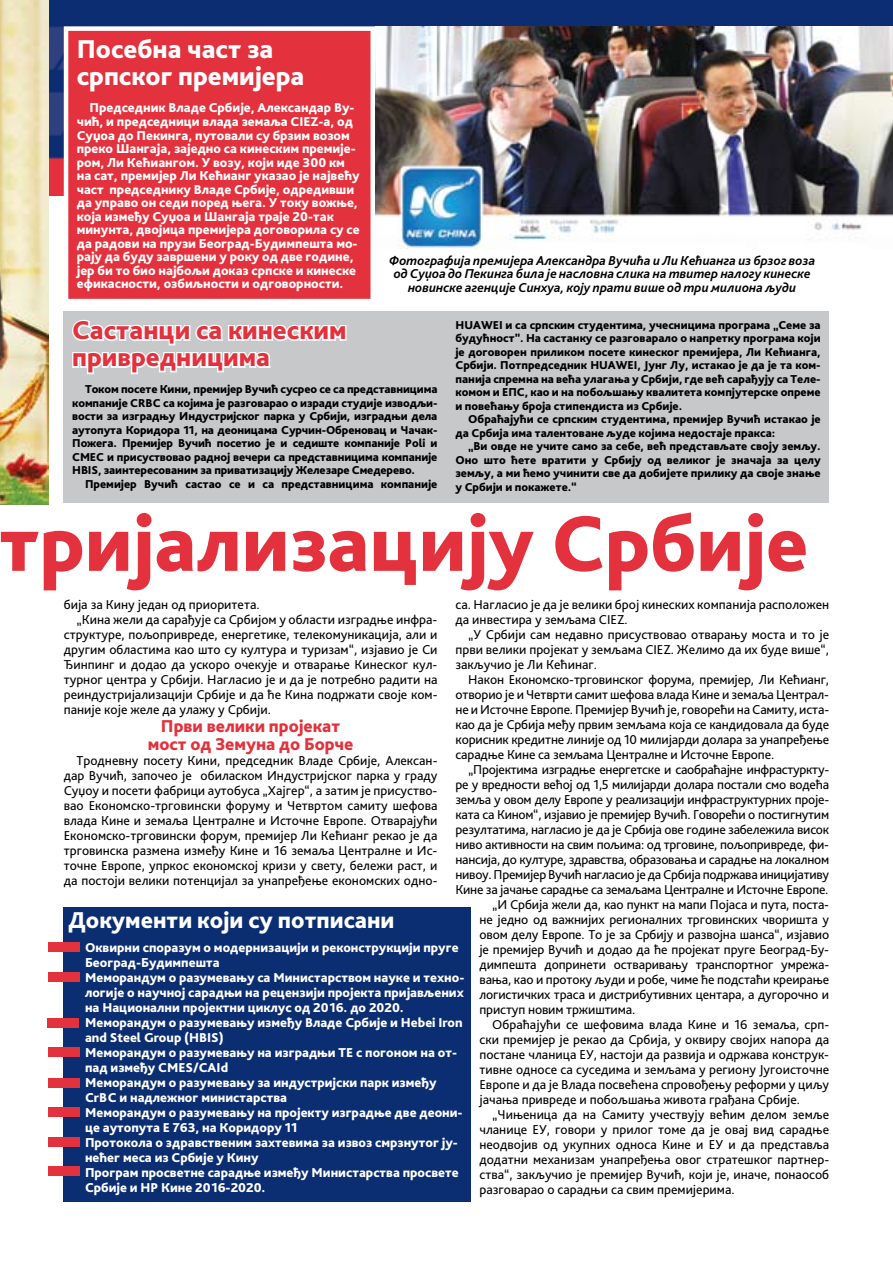
<style>
.page{position:relative;width:893px;height:1263px;background:#fff}
.page>*{position:absolute;margin:0;border:0;box-sizing:border-box;transform-origin:0 0}
.t1{font:800 82.5px "Bliss Pro";color:#e3323d}
.t2{font:800 27px/27px "Bliss Pro";color:#e3323d}
.t3{font:800 27px/27px "Bliss Pro";color:#fff}
.t4{font:700 27px "Bliss Pro";color:#f3f3f3}
.t5{font:800 24px "Bliss Pro";color:#fff}
.t6{font:800 18px/18px "Bliss Pro";color:#e3323d;text-align:center}
.t7{font:13.5px/15px "Bliss Pro";color:#000;text-align:justify}
.t8{font:800 13.5px/15px "Bliss Pro";color:#fff}
.t9{font:13.5px "Bliss Pro";letter-spacing:-.02em;color:#000}
.t10{font:italic 700 13.5px/13.5px "Bliss Pro";color:#000;text-align:center}
.t11{font:800 12px/13.5px "Bliss Pro";color:#000;text-align:justify}
</style>
<div class="page">
<img style="left:48px;top:0;width:844px;height:195px">
<div style="left:64px;top:312px;width:765px;height:191px;background:#c6c8ca"></div>
<svg style="left:72px;top:320px;width:275px;height:55px"></svg>
<div style="left:66px;top:29px;width:307px;height:272px;background:#e3323d"></div>
<div style="left:64px;top:26px;width:311px;height:277px;border:4px solid #fff"></div>
<img style="left:376px;top:26px;width:517px;height:223px">
<div style="left:64px;top:907px;width:407px;height:294px;background:#0b2d72"></div>
<div style="left:48px;top:942px;width:31px;height:9px;background:#e3323d"></div>
<div style="left:48px;top:1018px;width:31px;height:9px;background:#e3323d"></div>
<div style="left:49px;top:1108px;width:31px;height:9px;background:#e3323d"></div>
<div style="left:48px;top:972px;width:31px;height:9px;background:#e3323d"></div>
<div style="left:48px;top:1078px;width:31px;height:9px;background:#e3323d"></div>
<div style="left:48px;top:1047px;width:31px;height:10px;background:#e3323d"></div>
<div style="left:48px;top:1137px;width:31px;height:10px;background:#e3323d"></div>
<div style="left:48px;top:1167px;width:31px;height:9px;background:#e3323d"></div>
<img style="left:0;top:0;width:48px;height:505px">
<h2 class="t3" style="left:77px;top:35px;width:229px">Посебна част за српског премијера</h2>
<p class="t8" style="left:77px;top:101px;width:284px;line-height:13.5px;text-indent:13px">Председник Владе Србије, Александар Ву&shy;чић, и председници влада земаља CIEZ-а, од Суџоа до Пекинга, путовали су брзим возом преко Шангаја, заједно са кинеским премије&shy;ром, Ли Кећиангом. У возу, који иде 300 км на сат, премијер Ли Кећианг указао је највећу част председнику Владе Србије, одредивши да управо он седи поред њега. У току вожње, која између Суџоа и Шангаја траје 20-так минунта, двојица премијера договорила су се да радови на прузи Београд-Будимпешта мо&shy;рају да буду завршени у року од две године, јер би то био најбољи доказ српске и кинеске ефикасности, озбиљности и одговорности.</p>
<h2 class="t4" style="left:99px;top:160px;width:100px">БРИСЕЛ</h2>
<p class="t10" style="left:389px;top:253px;width:428px">Фотографија премијера Александра Вучића и Ли Кећианга из брзог воза од Суџоа до Пекинга била је насловна слика на твитер налогу кинеске новинске агенције Синхуа, коју прати више од три милиона људи</p>
<p class="t11" style="left:455px;top:318px;width:367px">HUAWEI и са српским студентима, учесницима програма „Семе за будућност”. На састанку се разговарало о напретку програма који је договорен приликом посете кинеског премијера, Ли Кећианга, Србији. Потпредседник HUAWEI, Јунг Лу, истакао је да је та ком&shy;панија спремна на већа улагања у Србији, где већ сарађују са Теле&shy;комом и ЕПС, као и на побољшању квалитета компјутерске опреме и повећању броја стипендиста из Србије.</p>
<p class="t11" style="left:455px;top:412px;width:367px;text-indent:13px">Обраћајући се српским студентима, премијер Вучић истакао је да Србија има талентоване људе којима недостаје пракса:</p>
<p class="t11" style="left:455px;top:439px;width:367px;text-indent:13px">„Ви овде не учите само за себе, већ представљате своју земљу.<br>Оно што ћете вратити у Србију од великог је значаја за целу земљу, а ми ћемо учинити све да добијете прилику да своје знање у Србији и покажете.“</p>
<h1 class="t1" style="left:-1px;top:492px;width:811px">тријализацију Србије</h1>
<h2 class="t2" style="left:72px;top:316px;width:276px">Састанци са кинеским привредницима</h2>
<p class="t11" style="left:72px;top:382px;width:367px;text-indent:13px">Током посете Кини, премијер Вучић сусрео се са представницима компаније CRBC са којима је разговарао о изради студије изводљи&shy;вости за изградњу Индустријског парка у Србији, изградњи дела аутопута Коридора 11, на деоницама Сурчин-Обреновац и Чачак-Пожега. Премијер Вучић посетио је и седиште компаније Poli и CMEC и присуствовао радној вечери са представницима компаније HBIS, заинтересованим за приватизацију Железаре Смедерево.</p>
<p class="t11" style="left:85px;top:477px;width:354px">Премијер Вучић састао се и са представницима компаније</p>
<p class="t7" style="left:455px;top:597px;width:375px">са. Нагласио је да је велики број кинеских компанија расположен да инвестира у земљама CIEZ.</p>
<p class="t7" style="left:455px;top:627px;width:375px;text-indent:13px">„У Србији сам недавно присуствовао отварању моста и то је први велики пројекат у земљама CIEZ. Желимо да их буде више“, закључио је Ли Кећинаг.</p>
<p class="t7" style="left:455px;top:672px;width:375px;text-indent:13px">Након Економско-трговинског форума, премијер, Ли Кећианг, отворио је и Четврти самит шефова влада Кине и земаља Централ&shy;не и Источне Европе. Премијер Вучић је, говорећи на Самиту, иста&shy;као да je Србија међу првим земљама која се кандидовала да буде корисник кредитне линије од 10 милијарди долара за унапређење сарадње Кине са земљама Централне и Источне Европе.</p>
<p class="t9" style="left:468px;top:761px;width:362px">„Пројектима изградње енергетске и саобраћајне инфрастуркту-</p>
<p class="t9" style="left:455px;top:776px;width:375px">ре у вредности већој од 1,5 милијарди долара постали смо водећа</p>
<p class="t9" style="left:455px;top:791px;width:375px">земља у овом делу Европе у реализацији инфраструктурних проје-</p>
<p class="t9" style="left:455px;top:806px;width:375px">ката са Кином“, изјавио је премијер Вучић. Говорећи о постигнутим</p>
<p class="t9" style="left:455px;top:821px;width:375px">резултатима, нагласио је да је Србија ове године забележила висок</p>
<p class="t9" style="left:455px;top:836px;width:375px">ниво активности на свим пољима: од трговине, пољопривреде, фи-</p>
<p class="t9" style="left:455px;top:851px;width:375px">нансија, до културе, здравства, образовања и сарадње на локалном</p>
<p class="t9" style="left:455px;top:866px;width:375px">нивоу. Премијер Вучић нагласио је да Србија подржава иницијативу</p>
<p class="t9" style="left:455px;top:881px;width:374px">Кине за јачање сарадње са земаљама Централне и Источне Европе.</p>
<p class="t7" style="left:492px;top:897px;width:338px">„И Србија жели да, као пункт на мапи Појаса и пута, поста-</p>
<p class="t7" style="left:479px;top:912px;width:351px">не једно од важнијих регионалних трговинских чворишта у</p>
<p class="t7" style="left:479px;top:927px;width:351px">овом делу Европе. То је за Србију и развојна шанса“, изјавио</p>
<p class="t7" style="left:479px;top:942px;width:351px">је премијер Вучић и додао да ће пројекат пруге Београд-Бу-</p>
<p class="t7" style="left:479px;top:957px;width:351px">димпешта допринети остваривању транспортног умрежа-</p>
<p class="t7" style="left:479px;top:972px;width:351px">вања, као и протоку људи и робе, чиме ће подстаћи креирање</p>
<p class="t7" style="left:479px;top:987px;width:351px">логистичких траса и дистрибутивних центара, а дугорочно и</p>
<p class="t7" style="left:479px;top:1002px;width:157px">приступ новим тржиштима.</p>
<p class="t7" style="left:492px;top:1017px;width:339px">Обраћајући се шефовима влада Кине и 16 земаља, срп-</p>
<p class="t7" style="left:479px;top:1032px;width:351px">ски премијер је рекао да Србија, у оквиру својих напора да</p>
<p class="t7" style="left:479px;top:1047px;width:351px">постане чланица ЕУ, настоји да развија и одржава конструк-</p>
<p class="t7" style="left:479px;top:1062px;width:351px">тивне односе са суседима и земљама у региону Југоисточне</p>
<p class="t7" style="left:479px;top:1077px;width:351px">Европе и да је Влада посвећена спровођењу реформи у циљу</p>
<p class="t7" style="left:479px;top:1092px;width:322px">јачања привреде и побољшања живота грађана Србије.</p>
<p class="t7" style="left:492px;top:1107px;width:338px">„Чињеница да на Самиту учествују већим делом земље</p>
<p class="t7" style="left:479px;top:1122px;width:351px">чланице ЕУ, говори у прилог томе да је овај вид сарадње</p>
<p class="t7" style="left:479px;top:1137px;width:351px">неодвојив од укупних односа Кине и ЕУ и да представља</p>
<p class="t7" style="left:479px;top:1152px;width:351px">додатни механизам унапређења овог стратешког партнер-</p>
<p class="t7" style="left:479px;top:1167px;width:351px">ства“, закључио је премијер Вучић, који је, иначе, понаособ</p>
<p class="t7" style="left:479px;top:1182px;width:257px">разговарао о сарадњи са свим премијерима.</p>
<p class="t7" style="left:64px;top:597px;width:197px">бија за Кину један од приоритета.</p>
<p class="t7" style="left:77px;top:612px;width:362px">„Кина жели да сарађује са Србијом у области изградње инфра-</p>
<p class="t7" style="left:64px;top:627px;width:375px">структуре, пољопривреде, енергетике, телекомуникација, али и</p>
<p class="t7" style="left:64px;top:642px;width:375px">другим областима као што су култура и туризам“, изјавио је Си</p>
<p class="t7" style="left:64px;top:657px;width:375px">Ђинпинг и додао да ускоро очекује и отварање Кинеског кул-</p>
<p class="t7" style="left:64px;top:672px;width:375px">турног центра у Србији. Нагласио је и да је потребно радити на</p>
<p class="t7" style="left:64px;top:687px;width:375px">реиндустријализацији Србије и да ће Кина подржати своје ком-</p>
<p class="t7" style="left:64px;top:702px;width:209px">паније које желе да улажу у Србији.</p>
<h3 class="t6" style="left:148px;top:717px;width:207px">Први велики пројекат мост од Земуна до Борче</h3>
<p class="t7" style="left:64px;top:753px;width:375px;text-indent:13px">Тродневну посету Кини, председник Владе Србије, Алексан&shy;дар Вучић, започео је обиласком Индустријског парка у граду Суџоу и посети фабрици аутобуса „Хајгер“, а затим је присуство&shy;вао Економско-трговински форуму и Четвртом самиту шефова влада Кине и земаља Централне и Источне Европе. Отварајући Економско-трговински форум, премијер Ли Кећианг рекао је да трговинска размена између Кине и 16 земаља Централне и Ис&shy;точне Европе, упркос економској кризи у свету, бележи раст, и да постоји велики потенцијал за унапређење економских одно-</p>
<h3 class="t5" style="left:68px;top:905px;width:328px">Документи који су потписани</h3>
<p class="t8" style="left:85px;top:940px;width:381px">Оквирни споразум о модернизацији и реконструкцији пруге Београд-Будимпешта<br>Меморандум о разумевању са Министарством науке и техно&shy;логије о научној сарадњи на рецензији пројекта пријављених на Национални пројектни циклус од 2016. до 2020.<br>Меморандум о разумевању између Владе Србије и Hebei Iron and Steel Group (HBIS)<br>Меморандум о разумевању на изградњи ТЕ с погоном на от&shy;пад између CMES/CAId<br>Меморандум о разумевању за индустријски парк између CrBC и надлежног министарства<br>Меморандум о разумевању на пројекту изградње две деони&shy;це аутопута Е 763, на Коридору 11<br>Протокола о здравственим захтевима за извоз смрзнутог ју&shy;нећег меса из Србије у Кину<br>Програм просветне сарадње између Министарства просвете Србије и НР Кине 2016-2020.</p>
</div>
